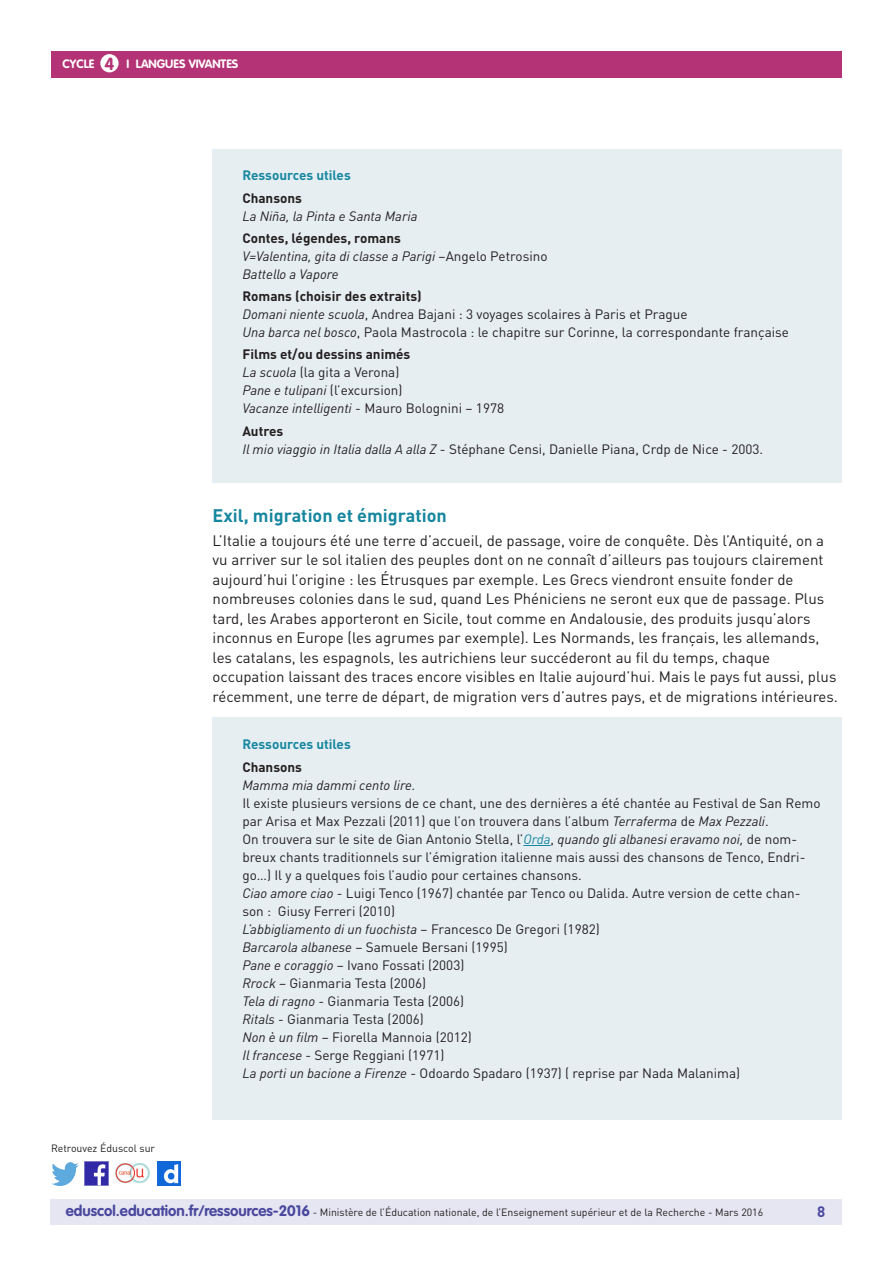
<style>
.page{position:relative;width:893px;height:1263px;background:#fff}
.page>*{position:absolute;margin:0;border:0;box-sizing:border-box;transform-origin:0 0}
._04_Titre_de_niveau{font:700 18px "DIN Pro";color:#16879f}
.t1{font:700 17.25px "VAG Rounded Std";color:#b43376}
._06_Texte_courant{font:15px/19.5px "DIN Pro";color:#231f20}
.t2{font:700 15px "DIN Pro";color:#4a489e}
._15_texte_encadré{font:13.5px/18px "DIN Pro";color:#231f20}
._15_texte_encadré-2{font:italic 13.5px "DIN Pro";color:#231f20}
._15_Sous_titre_encad{font:700 13.5px "DIN Pro";color:#231f20}
._15_Titre_encadré{font:700 13.5px "DIN Pro";color:#16879f}
.t3{font:700 12px "VAG Rounded Std";color:#fff}
.t4{font:10.5px "DIN Pro";color:#231f20}
.s1{font-style:normal}
.s2{font-style:italic}
.s3{font-style:italic;color:#16879f}
.s4{font-family:"VAG Rounded Std";font-weight:700;font-size:15px;color:#4a489e}
</style>
<div class="page">
<div style="left:50px;top:1199px;width:791px;height:26px;background:#e6e5f2"></div>
<div style="left:51px;top:51px;width:791px;height:27px;background:#b43376"></div>
<div style="left:100px;top:54px;width:19px;height:18px;background:#fff;border-radius:50%"></div>
<img style="left:85px;top:1162px;width:23px;height:23px">
<img style="left:51px;top:1163px;width:28px;height:22px">
<img style="left:158px;top:1162px;width:22px;height:23px">
<img style="left:115px;top:1163px;width:35px;height:21px">
<div style="left:213px;top:149px;width:629px;height:333px;background:#e6eef2"></div>
<div style="left:213px;top:718px;width:629px;height:402px;background:#e6eef2"></div>
<svg style="left:523px;top:845px;width:28px;height:1px"></svg>
<p class="t1" style="left:105px;top:53px;width:11px">4</p>
<p class="t3" style="left:63px;top:57px;width:33px">CYCLE</p>
<p class="t3" style="left:127px;top:57px;width:113px">I LANGUES VIVANTES</p>
<p class="_15_Titre_encadré" style="left:242px;top:167px;width:110px">Ressources utiles</p>
<p class="_15_Sous_titre_encad" style="left:242px;top:189px;width:61px">Chansons</p>
<p class="_15_texte_encadré-2" style="left:242px;top:207px;width:177px">La Niña, la Pinta e Santa Maria</p>
<p class="_15_Sous_titre_encad" style="left:242px;top:229px;width:160px">Contes, légendes, romans</p>
<p class="_15_texte_encadré-2" style="left:242px;top:248px;width:307px">V=Valentina, gita di classe a Parigi <span class="s1">–Angelo Petrosino</span></p>
<p class="_15_texte_encadré-2" style="left:242px;top:266px;width:98px">Battello a Vapore</p>
<p class="_15_Sous_titre_encad" style="left:242px;top:287px;width:181px">Romans (choisir des extraits)</p>
<p class="_15_texte_encadré" style="left:242px;top:305px;width:447px"><span class="s2">Domani niente scuola</span>, Andrea Bajani : 3 voyages scolaires à Paris et Prague</p>
<p class="_15_texte_encadré" style="left:242px;top:323px;width:548px"><span class="s2">Una barca nel bosco</span>, Paola Mastrocola : le chapitre sur Corinne, la correspondante française</p>
<p class="_15_Sous_titre_encad" style="left:242px;top:346px;width:169px">Films et/ou dessins animés</p>
<p class="_15_texte_encadré" style="left:242px;top:363px;width:159px"><span class="s2">La scuola</span> (la gita a Verona)</p>
<p class="_15_texte_encadré-2" style="left:242px;top:382px;width:162px">Pane e tulipani <span class="s1">(l’excursion)</span></p>
<p class="_15_texte_encadré" style="left:242px;top:399px;width:263px"><span class="s2">Vacanze intelligenti</span> - Mauro Bolognini – 1978</p>
<p class="_15_Sous_titre_encad" style="left:242px;top:422px;width:42px">Autres</p>
<p class="_15_texte_encadré" style="left:242px;top:440px;width:522px"><span class="s2">Il mio viaggio in Italia dalla A alla Z</span> - Stéphane Censi, Danielle Piana, Crdp de Nice - 2003.</p>
<p class="_04_Titre_de_niveau" style="left:213px;top:504px;width:236px">Exil, migration et émigration</p>
<p class="_06_Texte_courant" style="left:213px;top:530px;width:627px">L’Italie a toujours été une terre d’accueil, de passage, voire de conquête. Dès l’Antiquité, on a vu arriver sur le sol italien des peuples dont on ne connaît d’ailleurs pas toujours clairement aujourd’hui l’origine : les Étrusques par exemple. Les Grecs viendront ensuite fonder de nombreuses colonies dans le sud, quand Les Phéniciens ne seront eux que de passage. Plus tard, les Arabes apporteront en Sicile, tout comme en Andalousie, des produits jusqu’alors inconnus en Europe (les agrumes par exemple). Les Normands, les français, les allemands, les catalans, les espagnols, les autrichiens leur succéderont au fil du temps, chaque occupation laissant des traces encore visibles en Italie aujourd’hui. Mais le pays fut aussi, plus récemment, une terre de départ, de migration vers d’autres pays, et de migrations intérieures.</p>
<p class="t4" style="left:51px;top:1141px;width:106px">Retrouvez Éduscol sur</p>
<p class="_15_Titre_encadré" style="left:242px;top:735px;width:110px">Ressources utiles</p>
<p class="_15_Sous_titre_encad" style="left:242px;top:758px;width:61px">Chansons</p>
<p class="_15_texte_encadré-2" style="left:242px;top:776px;width:175px">Mamma mia dammi cento lire.</p>
<p class="_15_texte_encadré" style="left:242px;top:793px;width:580px">Il existe plusieurs versions de ce chant, une des dernières a été chantée au Festival de San Remo par Arisa et Max Pezzali (2011) que l’on trouvera dans l’album <span class="s2">Terraferma</span> de <span class="s2">Max Pezzali</span>.</p>
<p class="_15_texte_encadré" style="left:242px;top:829px;width:564px">On trouvera sur le site de Gian Antonio Stella, l’<span class="s3">Orda</span>, <span class="s2">quando gli albanesi eravamo noi,</span> de nom&shy;breux chants traditionnels sur l’émigration italienne mais aussi des chansons de Tenco, Endri&shy;go…) Il y a quelques fois l’audio pour certaines chansons.</p>
<p class="_15_texte_encadré" style="left:242px;top:883px;width:560px"><span class="s2">Ciao amore ciao</span> - Luigi Tenco (1967) chantée par Tenco ou Dalida. Autre version de cette chan&shy;son : Giusy Ferreri (2010)</p>
<p class="_15_texte_encadré-2" style="left:242px;top:920px;width:359px">L’abbigliamento di un fuochista <span class="s1">– Francesco De Gregori (1982)</span></p>
<p class="_15_texte_encadré" style="left:242px;top:937px;width:267px"><span class="s2">Barcarola albanese</span> – Samuele Bersani (1995)</p>
<p class="_15_texte_encadré" style="left:242px;top:955px;width:224px"><span class="s2">Pane e coraggio</span> – Ivano Fossati (2003)</p>
<p class="_15_texte_encadré" style="left:242px;top:973px;width:185px"><span class="s2">Rrock</span> – Gianmaria Testa (2006)</p>
<p class="_15_texte_encadré" style="left:242px;top:991px;width:223px"><span class="s2">Tela di ragno</span> - Gianmaria Testa (2006)</p>
<p class="_15_texte_encadré" style="left:242px;top:1009px;width:183px"><span class="s2">Ritals</span> - Gianmaria Testa (2006)</p>
<p class="_15_texte_encadré" style="left:242px;top:1027px;width:231px"><span class="s2">Non è un film</span> – Fiorella Mannoia (2012)</p>
<p class="_15_texte_encadré" style="left:242px;top:1045px;width:204px"><span class="s2">Il francese</span> - Serge Reggiani (1971)</p>
<p class="_15_texte_encadré" style="left:242px;top:1063px;width:499px"><span class="s2">La porti un bacione a Firenze</span> - Odoardo Spadaro (1937) ( reprise par Nada Malanima)</p>
<p class="t4" style="left:66px;top:1205px;width:699px"><span class="s4">eduscol.education.fr/ressources-2016</span> - Ministère de l’Éducation nationale, de l’Enseignement supérieur et de la Recherche - Mars 2016</p>
<p class="t2" style="left:817px;top:1201px;width:10px">8</p>
</div>
